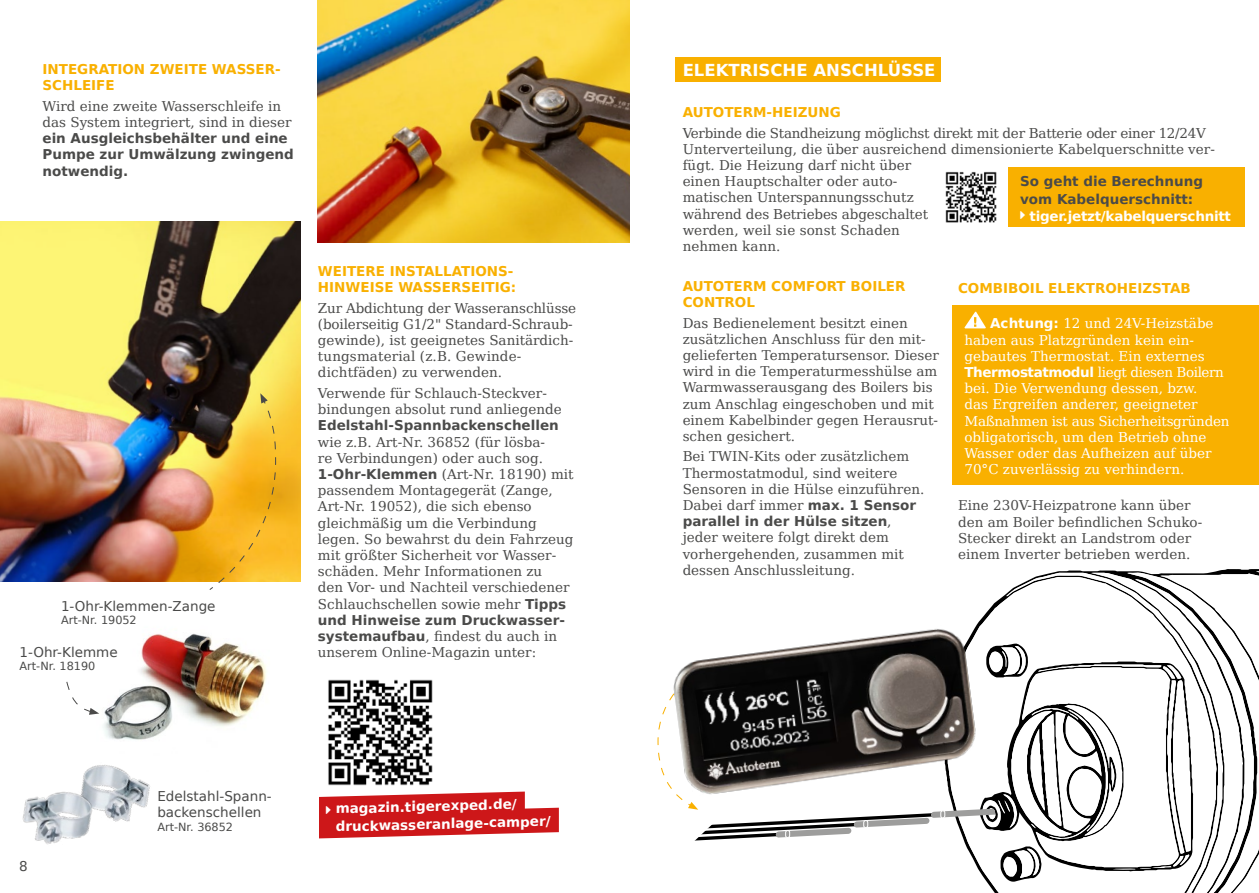
<style>
.page{position:relative;width:1259px;height:893px;background:#fff}
.page>*{position:absolute;margin:0;border:0;box-sizing:border-box;transform-origin:0 0}
.t1{font:700 16.5px "Bitstream Vera Sans";color:#fff}
.t2{font:13.5px/16.2px "Bitstream Vera Serif";color:#4a4a49}
.t3{font:13.5px/16.2px "Bitstream Vera Serif";color:#fff}
.t4{font:700 13.5px/16.2px "Bitstream Vera Sans";color:#4a4a49}
.t5{font:700 13.5px/16.2px "Bitstream Vera Sans";color:#f9b000}
.t6{font:700 13.5px/18.1px "Bitstream Vera Sans";letter-spacing:-.02em;color:#fff}
.t7{font:13.5px/16.2px "Bitstream Vera Sans";color:#4a4a49}
.t8{font:11.25px "Bitstream Vera Sans";color:#4a4a49}
.s1{font-family:"Bitstream Vera Sans";font-weight:700}
.s2{font-family:"Bitstream Vera Serif";font-weight:400}
</style>
<div class="page">
<div style="left:952px;top:305px;width:307px;height:180px;background:#f9b000"></div>
<img style="left:104px;top:633px;width:163px;height:93px">
<div style="left:675px;top:57px;width:266px;height:25px;background:#f9b000"></div>
<img style="left:945px;top:171px;width:52px;height:52px">
<div style="left:1008px;top:168px;width:237px;height:59px;background:#f9b000"></div>
<img style="left:318px;top:0;width:311px;height:242px">
<img style="left:0;top:222px;width:301px;height:359px">
<img style="left:103px;top:723px;width:73px;height:99px">
<img style="left:22px;top:756px;width:89px;height:89px">
<svg style="left:208px;top:393px;width:68px;height:197px;background:#dba931"></svg>
<svg style="left:66px;top:681px;width:33px;height:34px"></svg>
<img style="left:328px;top:679px;width:105px;height:107px">
<svg style="left:964px;top:311px;width:22px;height:17px"></svg>
<svg style="left:694px;top:571px;width:565px;height:322px"></svg>
<div style="left:785px;top:830px;width:5px;height:8px;border:1px solid #fff;border-radius:2px"></div>
<img style="left:657px;top:602px;width:356px;height:223px">
<svg style="left:319px;top:792px;width:240px;height:46px;background:#d43a3b"></svg>
<p class="t5" style="left:43px;top:61px;width:240px">INTEGRATION ZWEITE WASSER-<br>SCHLEIFE</p>
<p class="t2" style="left:43px;top:98px;width:251px">Wird eine zweite Wasserschleife in das System integriert, sind in dieser</p>
<p class="t4" style="left:43px;top:130px;width:253px">ein Ausgleichsbehälter und eine<br>Pumpe zur Umwälzung zwingend notwendig.</p>
<p class="t7" style="left:61px;top:598px;width:156px">1-Ohr-Klemmen-Zange</p>
<p class="t8" style="left:61px;top:614px;width:77px">Art-Nr. 19052</p>
<p class="t7" style="left:20px;top:644px;width:100px">1-Ohr-Klemme</p>
<p class="t8" style="left:20px;top:660px;width:77px">Art-Nr. 18190</p>
<p class="t5" style="left:318px;top:263px;width:200px">WEITERE INSTALLATIONS-<br>HINWEISE WASSERSEITIG:</p>
<p class="t2" style="left:318px;top:300px;width:260px">Zur Abdichtung der Wasseranschlüsse (boilerseitig G1/2" Standard-Schraub&shy;gewinde), ist geeignetes Sanitärdich&shy;tungsmaterial (z.B. Gewinde-- dichtfäden) zu verwenden.</p>
<p class="t2" style="left:318px;top:385px;width:245px">Verwende für Schlauch-Steckver&shy;bindungen absolut rund anliegende</p>
<p class="t4" style="left:318px;top:418px;width:242px">Edelstahl-Spannbackenschellen</p>
<p class="t2" style="left:318px;top:434px;width:257px">wie z.B. Art-Nr. 36852 (für lösba-<br>re Verbindungen) oder auch sog.<br><span class="s1">1-Ohr-Klemmen</span> (Art-Nr. 18190) mit passendem Montagegerät (Zange, Art-Nr. 19052), die sich ebenso gleichmäßig um die Verbindung legen. So bewahrst du dein Fahrzeug mit größter Sicherheit vor Wasser&shy;schäden. Mehr Informationen zu<br>den Vor- und Nachteil verschiedener Schlauchschellen sowie mehr <span class="s1">Tipps</span></p>
<p class="t4" style="left:318px;top:612px;width:249px">und Hinweise zum Druckwasser-</p>
<p class="t2" style="left:318px;top:628px;width:241px"><span class="s1">systemaufbau</span>, findest du auch in unserem Online-Magazin unter:</p>
<p class="t7" style="left:19px;top:859px;width:10px">8</p>
<p class="t7" style="left:157px;top:788px;width:116px">Edelstahl-Spann&shy;backenschellen</p>
<p class="t8" style="left:157px;top:820px;width:77px">Art-Nr. 36852</p>
<p class="t6" style="left:335px;top:800px;width:216px;rotate:-2deg">magazin.tigerexped.de/ druckwasseranlage-camper/</p>
<p class="t1" style="left:682px;top:61px;width:254px">ELEKTRISCHE ANSCHLÜSSE</p>
<p class="t5" style="left:682px;top:104px;width:160px">AUTOTERM-HEIZUNG</p>
<p class="t2" style="left:682px;top:125px;width:534px">Verbinde die Standheizung möglichst direkt mit der Batterie oder einer 12/24V Unterverteilung, die über ausreichend dimensionierte Kabelquerschnitte ver&shy;fügt. Die Heizung darf nicht über<br>einen Hauptschalter oder auto--<br>matischen Unterspannungsschutz<br>während des Betriebes abgeschaltet<br>werden, weil sie sonst Schaden<br>nehmen kann.</p>
<p class="t5" style="left:682px;top:278px;width:224px">AUTOTERM COMFORT BOILER<br>CONTROL</p>
<p class="t2" style="left:682px;top:315px;width:258px">Das Bedienelement besitzt einen zusätzlichen Anschluss für den mit&shy;gelieferten Temperatursensor. Dieser wird in die Temperaturmesshülse am Warmwasserausgang des Boilers bis zum Anschlag eingeschoben und mit einem Kabelbinder gegen Herausrut&shy;schen gesichert.</p>
<p class="t2" style="left:682px;top:449px;width:243px">Bei TWIN-Kits oder zusätzlichem<br>Thermostatmodul, sind weitere<br>Sensoren in die Hülse einzuführen.<br>Dabei darf immer <span class="s1">max. 1 Sensor</span></p>
<p class="t4" style="left:682px;top:513px;width:210px">parallel in der Hülse sitzen<span class="s2">,</span></p>
<p class="t2" style="left:682px;top:530px;width:223px">jeder weitere folgt direkt dem vorhergehenden, zusammen mit dessen Anschlussleitung.</p>
<p class="t4" style="left:1020px;top:173px;width:184px;line-height:17.2px">So geht die Berechnung vom Kabelquerschnitt:</p>
<p class="t6" style="left:1029px;top:207px;width:203px">tiger.jetzt/kabelquerschnitt</p>
<p class="t5" style="left:958px;top:280px;width:234px">COMBIBOIL ELEKTROHEIZSTAB</p>
<p class="t3" style="left:964px;top:316px;width:267px;text-indent:26px"><span class="s1">Achtung:</span> 12 und 24V-Heizstäbe haben aus Platzgründen kein ein&shy;gebautes Thermostat. Ein externes <span class="s1">Thermostatmodul</span> liegt diesen Boilern bei. Die Verwendung dessen, bzw.<br>das Ergreifen anderer, geeigneter Maßnahmen ist aus Sicherheitsgründen obligatorisch, um den Betrieb ohne Wasser oder das Aufheizen auf über 70°C zuverlässig zu verhindern.</p>
<p class="t2" style="left:958px;top:498px;width:246px">Eine 230V-Heizpatrone kann über den am Boiler befindlichen Schuko-Stecker direkt an Landstrom oder einem Inverter betrieben werden.</p>
</div>
